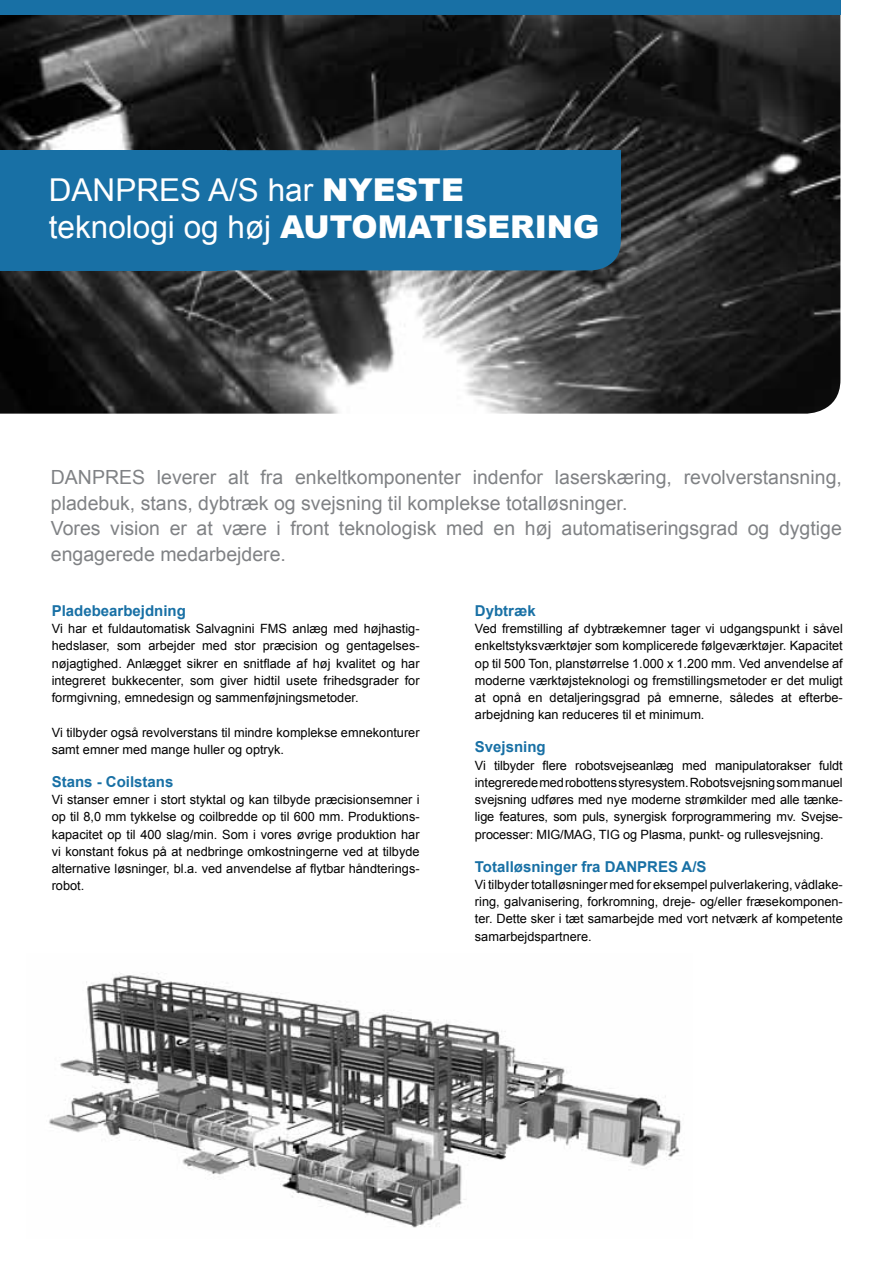
<style>
.page{position:relative;width:893px;height:1263px;background:#fff}
.page>*{position:absolute;margin:0;border:0;box-sizing:border-box;transform-origin:0 0}
.t1{font:31.5px/37.5px "Arial";color:#fff}
.t2{font:19.5px/25.5px "Arial";color:#808285}
.t3{font:700 15px "Arial";color:#1870a5}
.t4{font:12.75px/17.2px "Arial";color:#000;text-align:justify}
.s1{font-weight:900}
</style>
<div class="page">
<img style="left:0;top:14px;width:840px;height:400px">
<img style="left:49px;top:973px;width:632px;height:255px">
<div style="left:0;top:0;width:840px;height:14px;background:#1870a5"></div>
<div style="left:0;top:150px;width:227px;height:120px;background:#1870a5"></div>
<div style="left:56px;top:150px;width:565px;height:120px;background:#1870a5;border-radius:30px"></div>
<div style="left:448px;top:150px;width:173px;height:86px;background:#1870a5"></div>
<h1 class="t1" style="left:49px;top:171px;width:552px">DANPRES A/S har <span class="s1">NYESTE<br></span>teknologi og høj <span class="s1">AUTOMATISERING</span></h1>
<p class="t2" style="left:51px;top:465px;width:793px">DANPRES leverer alt fra enkeltkomponenter indenfor laserskæring, revolverstansning, pladebuk, stans, dybtræk og svejsning til komplekse totalløsninger.<br>Vores vision er at være i front teknologisk med en høj automatiseringsgrad og dygtige engagerede medarbejdere.</p>
<p class="t3" style="left:52px;top:601px;width:136px">Pladebearbejdning</p>
<p class="t4" style="left:52px;top:620px;width:369px">Vi har et fuldautomatisk Salvagnini FMS anlæg med højhastig&shy;hedslaser, som arbejder med stor præcision og gentagelses&shy;nøjagtighed. Anlægget sikrer en snitflade af høj kvalitet og har integreret bukkecenter, som giver hidtil usete frihedsgrader for formgivning, emnedesign og sammenføjningsmetoder.</p>
<p class="t4" style="left:52px;top:724px;width:369px">Vi tilbyder også revolverstans til mindre komplekse emnekonturer samt emner med mange huller og optryk.</p>
<p class="t3" style="left:52px;top:772px;width:123px">Stans - Coilstans</p>
<p class="t4" style="left:52px;top:791px;width:369px">Vi stanser emner i stort styktal og kan tilbyde præcisionsemner i op til 8,0 mm tykkelse og coilbredde op til 600 mm. Produktions&shy;kapacitet op til 400 slag/min. Som i vores øvrige produktion har vi konstant fokus på at nedbringe omkostningerne ved at tilbyde alternative løsninger, bl.a. ved anvendelse af flytbar håndterings&shy;robot.</p>
<p class="t3" style="left:475px;top:601px;width:62px">Dybtræk</p>
<p class="t4" style="left:475px;top:620px;width:369px">Ved fremstilling af dybtrækemner tager vi udgangspunkt i såvel enkeltstyksværktøjer som komplicerede følgeværktøjer. Kapacitet op til 500 Ton, planstørrelse 1.000 x 1.200 mm. Ved anvendelse af moderne værktøjsteknologi og fremstillingsmetoder er det muligt at opnå en detaljeringsgrad på emnerne, således at efterbe&shy;arbejdning kan reduceres til et minimum.</p>
<p class="t3" style="left:475px;top:737px;width:72px">Svejsning</p>
<p class="t4" style="left:475px;top:757px;width:369px">Vi tilbyder flere robotsvejseanlæg med manipulatorakser fuldt integrerede med robottens styresystem. Robotsvejsning som manuel svejsning udføres med nye moderne strømkilder med alle tænke&shy;lige features, som puls, synergisk forprogrammering mv. Svejse&shy;processer: MIG/MAG, TIG og Plasma, punkt- og rullesvejsning.</p>
<p class="t3" style="left:475px;top:856px;width:233px">Totalløsninger fra DANPRES A/S</p>
<p class="t4" style="left:475px;top:876px;width:369px">Vi tilbyder totalløsninger med for eksempel pulverlakering, vådlake&shy;ring, galvanisering, forkromning, dreje- og/eller fræsekomponen&shy;ter. Dette sker i tæt samarbejde med vort netværk af kompetente samarbejdspartnere.</p>
</div>
